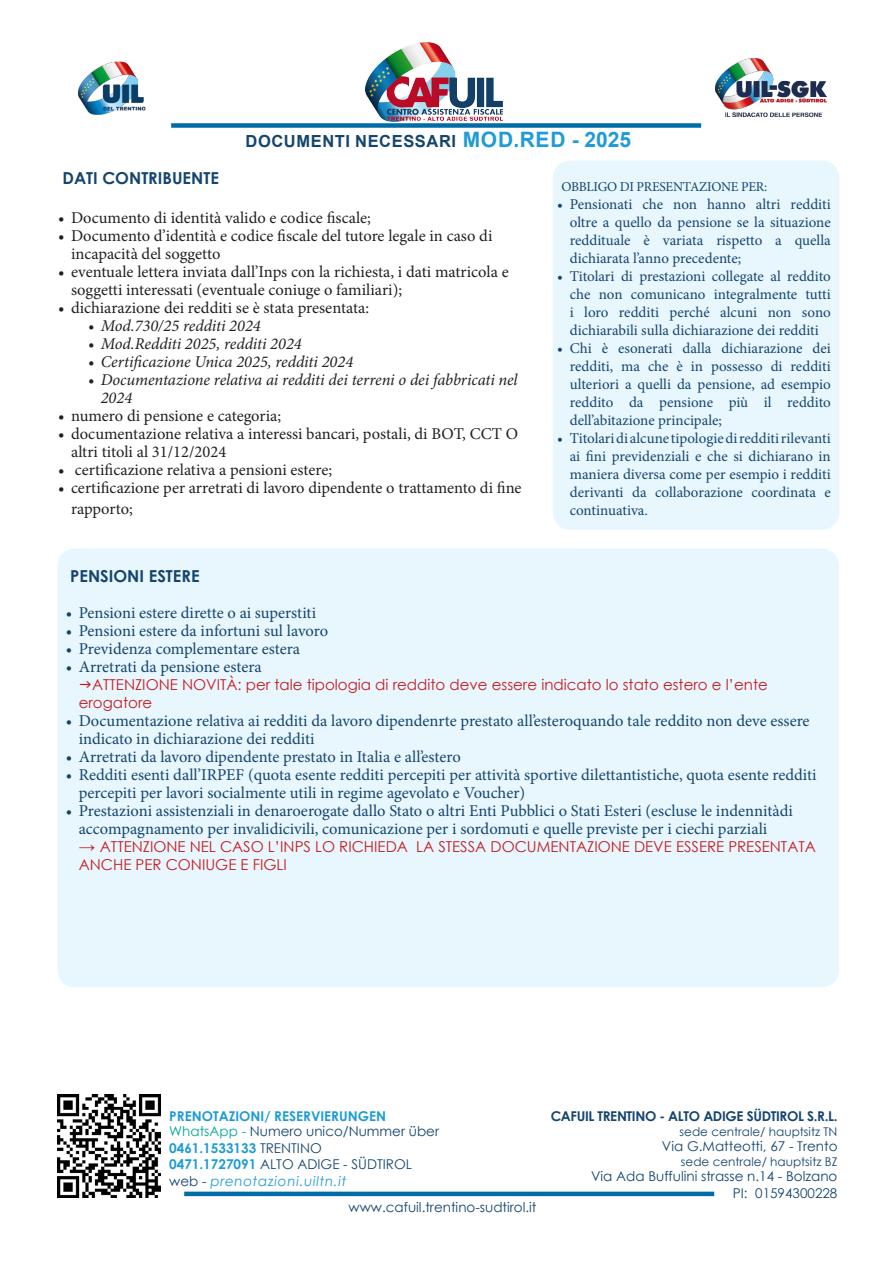
<style>
.page{position:relative;width:893px;height:1263px;background:#fff}
.page>*{position:absolute;margin:0;border:0;box-sizing:border-box;transform-origin:0 0}
.t1{font:700 16.65px "Arial";letter-spacing:.035em;color:#15456f}
.t2{font:16.5px/18px "Minion Pro";color:#15456f}
.t3{font:16.5px/18px "Minion Pro";color:#231f20}
.t4{font:italic 16.5px/18px "Minion Pro";letter-spacing:-.005em;color:#231f20}
.t5{font:700 16.5px "Century Gothic";color:#15456f}
.t6{font:15px/18px "Minion Pro";color:#15456f;text-align:justify}
.t7{font:15px/18px "Century Gothic";color:#c61c22}
.t8{font:13.5px "Century Gothic";color:#15456f}
.t9{font:700 13.5px "Century Gothic";color:#1f9bd7}
.t10{font:700 13.5px "Century Gothic";letter-spacing:-.025em;color:#15456f}
.t11{font:13.5px "Minion Pro";letter-spacing:-.02em;color:#15456f}
.t12{font:italic 13.5px "Century Gothic";letter-spacing:.05em;color:#1f9bd7}
.t13{font:12px "Century Gothic";color:#15456f}
.s1{font-size:21.15px;color:#1f9bd7}
.s2{font-weight:700;font-size:16.5px}
.s3{color:#00a895}
.s4{font-weight:400;color:#15456f}
.s5{font-weight:700;color:#1f9bd7}
.s6{font-style:normal;color:#15456f}
</style>
<div class="page">
<div style="left:57px;top:548px;width:782px;height:439px;background:#e8f6fd;border-radius:18px"></div>
<div style="left:171px;top:123px;width:530px;height:5px;background:#006da6"></div>
<div style="left:553px;top:161px;width:286px;height:369px;background:#e8f6fd;border-radius:18px"></div>
<img style="left:57px;top:1094px;width:104px;height:104px">
<img style="left:715px;top:59px;width:111px;height:58px">
<img style="left:78px;top:61px;width:68px;height:54px">
<img style="left:365px;top:42px;width:138px;height:79px">
<div style="left:184px;top:1191px;width:530px;height:5px;background:#006da6"></div>
<p class="t1" style="left:246px;top:130px;width:387px">DOCUMENTI NECESSARI <span class="s1">MOD.RED - 2025</span></p>
<p class="t11" style="left:561px;top:178px;width:207px">OBBLIGO DI PRESENTAZIONE PER:</p>
<p class="t6" style="left:570px;top:195px;width:262px;text-indent:-13px">• Pensionati che non hanno altri redditi oltre a quello da pensione se la situazione reddituale è variata rispetto a quella dichiarata l’anno precedente;</p>
<p class="t6" style="left:570px;top:267px;width:262px;text-indent:-13px">• Titolari di prestazioni collegate al reddito che non comunicano integralmente tutti i loro redditi perché alcuni non sono dichiarabili sulla dichiarazione dei redditi</p>
<p class="t6" style="left:570px;top:339px;width:263px;text-indent:-13px">• Chi è esonerati dalla dichiarazione dei redditi, ma che è in possesso di redditi ulteriori a quelli da pensione, ad esempio reddito da pensione più il reddito dell’abitazione principale;</p>
<p class="t6" style="left:570px;top:429px;width:263px;text-indent:-13px">• Titolaridialcunetipologiediredditirilevanti ai fini previdenziali e che si dichiarano in maniera diversa come per esempio i redditi derivanti da collaborazione coordinata e continuativa.</p>
<p class="t5" style="left:63px;top:166px;width:158px">DATI CONTRIBUENTE</p>
<p class="t3" style="left:58px;top:209px;width:314px">• Documento di identità valido e codice fiscale;</p>
<p class="t3" style="left:71px;top:227px;width:423px;text-indent:-13px">• Documento d’identità e codice fiscale del tutore legale in caso di incapacità del soggetto</p>
<p class="t3" style="left:71px;top:263px;width:439px;text-indent:-13px">• eventuale lettera inviata dall’Inps con la richiesta, i dati matricola e soggetti interessati (eventuale coniuge o familiari);</p>
<p class="t3" style="left:58px;top:299px;width:312px">• dichiarazione dei redditi se è stata presentata:</p>
<p class="t4" style="left:88px;top:317px;width:174px">• Mod.730/25 redditi 2024</p>
<p class="t4" style="left:88px;top:335px;width:215px">• Mod.Redditi 2025, redditi 2024</p>
<p class="t4" style="left:88px;top:353px;width:267px">• Certificazione Unica 2025, redditi 2024</p>
<p class="t4" style="left:101px;top:371px;width:418px;text-indent:-13px">• Documentazione relativa ai redditi dei terreni o dei fabbricati nel<br>2024</p>
<p class="t3" style="left:58px;top:407px;width:224px">• numero di pensione e categoria;</p>
<p class="t3" style="left:71px;top:425px;width:449px;text-indent:-13px">• documentazione relativa a interessi bancari, postali, di BOT, CCT O altri titoli al 31/12/2024</p>
<p class="t3" style="left:58px;top:461px;width:275px">• certificazione relativa a pensioni estere;</p>
<p class="t3" style="left:71px;top:477px;width:452px;line-height:21px;text-indent:-13px">• certificazione per arretrati di lavoro dipendente o trattamento di fine rapporto;</p>
<p class="t5" style="left:70px;top:563px;width:131px">PENSIONI ESTERE</p>
<p class="t2" style="left:66px;top:604px;width:252px">• Pensioni estere dirette o ai superstiti</p>
<p class="t2" style="left:66px;top:622px;width:264px">• Pensioni estere da infortuni sul lavoro</p>
<p class="t2" style="left:66px;top:640px;width:236px">• Previdenza complementare estera</p>
<p class="t2" style="left:66px;top:658px;width:197px">• Arretrati da pensione estera</p>
<p class="t7" style="left:79px;top:675px;width:691px;text-indent:13px">ATTENZIONE NOVITÀ: per tale tipologia di reddito deve essere indicato lo stato estero e l’ente erogatore</p>
<p class="t2" style="left:79px;top:712px;width:732px;text-indent:-13px">• Documentazione relativa ai redditi da lavoro dipendenrte prestato all’esteroquando tale reddito non deve essere indicato in dichiarazione dei redditi</p>
<p class="t2" style="left:66px;top:748px;width:396px">• Arretrati da lavoro dipendente prestato in Italia e all’estero</p>
<p class="t2" style="left:79px;top:766px;width:739px;text-indent:-13px">• Redditi esenti dall’IRPEF (quota esente redditi percepiti per attività sportive dilettantistiche, quota esente redditi percepiti per lavori socialmente utili in regime agevolato e Voucher)</p>
<p class="t2" style="left:79px;top:802px;width:716px;text-indent:-13px">• Prestazioni assistenziali in denaroerogate dallo Stato o altri Enti Pubblici o Stati Esteri (escluse le indennitàdi accompagnamento per invalidicivili, comunicazione per i sordomuti e quelle previste per i ciechi parziali</p>
<p class="t7" style="left:79px;top:837px;width:739px"><span class="s2">→</span> ATTENZIONE NEL CASO L’INPS LO RICHIEDA LA STESSA DOCUMENTAZIONE DEVE ESSERE PRESENTATA<br>ANCHE PER CONIUGE E FIGLI</p>
<p class="t9" style="left:169px;top:1106px;width:218px">PRENOTAZIONI/ RESERVIERUNGEN</p>
<p class="t8" style="left:169px;top:1122px;width:271px"><span class="s3">WhatsApp -</span> Numero unico/Nummer über</p>
<p class="t9" style="left:169px;top:1137px;width:154px">0461.1533133 <span class="s4">TRENTINO</span></p>
<p class="t8" style="left:169px;top:1155px;width:244px"><span class="s5">0471.1727091</span> ALTO ADIGE - SÜDTIROL</p>
<p class="t12" style="left:169px;top:1171px;width:178px"><span class="s6">web -</span> prenotazioni.uiltn.it</p>
<p class="t8" style="left:348px;top:1198px;width:190px">www.cafuil.trentino-sudtirol.it</p>
<p class="t10" style="left:551px;top:1106px;width:288px">CAFUIL TRENTINO - ALTO ADIGE SÜDTIROL S.R.L.</p>
<p class="t13" style="left:679px;top:1123px;width:159px">sede centrale/ hauptsitz TN</p>
<p class="t8" style="left:662px;top:1137px;width:177px">Via G.Matteotti, 67 - Trento</p>
<p class="t13" style="left:681px;top:1153px;width:158px">sede centrale/ hauptsitz BZ</p>
<p class="t8" style="left:591px;top:1167px;width:248px">Via Ada Buffulini strasse n.14 - Bolzano</p>
<p class="t8" style="left:733px;top:1183px;width:106px">PI: 01594300228</p>
</div>
